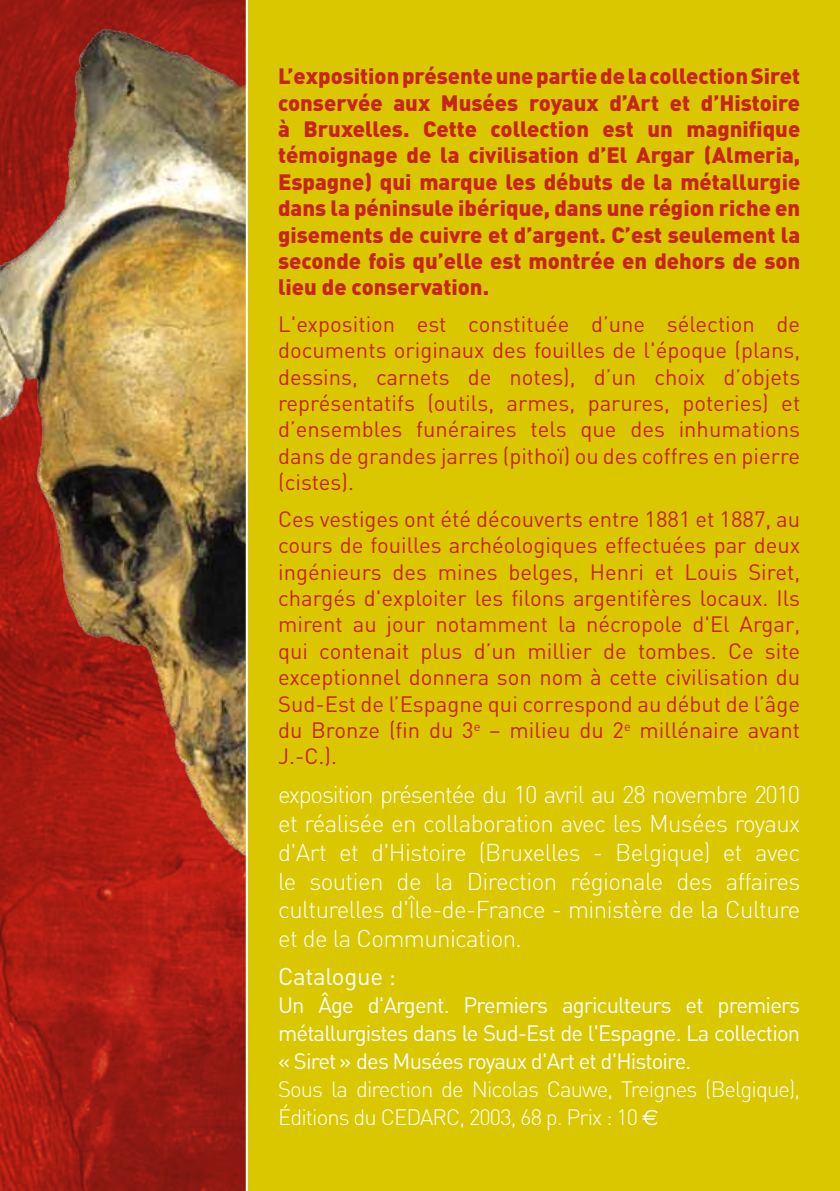
<style>
.page{position:relative;width:840px;height:1191px;background:#fff}
.page>*{position:absolute;margin:0;border:0;box-sizing:border-box;transform-origin:0 0}
.t1{font:300 24px/28.8px "DIN";letter-spacing:-.025em;color:#fff;text-align:justify}
.t2{font:24px "DIN";letter-spacing:-.01em;color:#fff}
.t3{font:22px/26.4px "DIN";color:#c6241d;text-align:justify}
.t4{font:900 22px/26.4px "DIN";color:#c6241d;text-align:justify}
.t5{font:22px/28px "DIN";letter-spacing:-.04em;color:#fff;text-align:justify}
.t6{font:300 22px/28px "DIN";letter-spacing:-.04em;color:#fff}
.s1{font-family:"Euro Sans";font-weight:400}
</style>
<div class="page">
<div style="left:245px;top:0;width:594px;height:1191px;background:#dbc700"></div>
<img style="left:0;top:0;width:246px;height:1191px">
<img style="left:0;top:17px;width:246px;height:1054px">
<hr style="left:246px;top:0;width:2px;height:1191px;background:#fff">
<p class="t4" style="left:278px;top:62px;width:523px">L’exposition présente une partie de la collection Siret conservée aux Musées royaux d’Art et d’Histoire à Bruxelles. Cette collection est un magnifique témoignage de la civilisation d’El Argar (Almeria, Espagne) qui marque les débuts de la métallurgie dans la péninsule ibérique, dans une région riche en gisements de cuivre et d’argent. C’est seulement la seconde fois qu’elle est montrée en dehors de son lieu de conservation.</p>
<p class="t3" style="left:278px;top:310px;width:523px">L'exposition est constituée d’une sélection de documents originaux des fouilles de l'époque (plans, dessins, carnets de notes), d’un choix d’objets représentatifs (outils, armes, parures, poteries) et d’ensembles funéraires tels que des inhumations dans de grandes jarres (pithoï) ou des coffres en pierre (cistes).</p>
<p class="t3" style="left:278px;top:505px;width:523px">Ces vestiges ont été découverts entre 1881 et 1887, au cours de fouilles archéologiques effectuées par deux ingénieurs des mines belges, Henri et Louis Siret, chargés d'exploiter les filons argentifères locaux. Ils mirent au jour notamment la nécropole d'El Argar, qui contenait plus d’un millier de tombes. Ce site exceptionnel donnera son nom à cette civilisation du Sud-Est de l’Espagne qui correspond au début de l’âge du Bronze (fin du 3<sup>e</sup> – milieu du 2<sup>e</sup> millénaire avant J.-C.).</p>
<p class="t1" style="left:278px;top:780px;width:523px">exposition présentée du 10 avril au 28 novembre 2010 et réalisée en collaboration avec les Musées royaux d'Art et d'Histoire (Bruxelles - Belgique) et avec le soutien de la Direction régionale des affaires culturelles d'Île-de-France - ministère de la Culture et de la Communication.</p>
<p class="t2" style="left:278px;top:961px;width:119px">Catalogue :</p>
<p class="t5" style="left:278px;top:991px;width:523px">Un Âge d'Argent. Premiers agriculteurs et premiers métallurgistes dans le Sud-Est de l'Espagne. La collection « Siret » des Musées royaux d'Art et d'Histoire.</p>
<p class="t6" style="left:278px;top:1075px;width:523px">Sous la direction de Nicolas Cauwe, Treignes (Belgique),<br>Éditions du CEDARC, 2003, 68 p. Prix : 10 <span class="s1">€</span></p>
</div>
